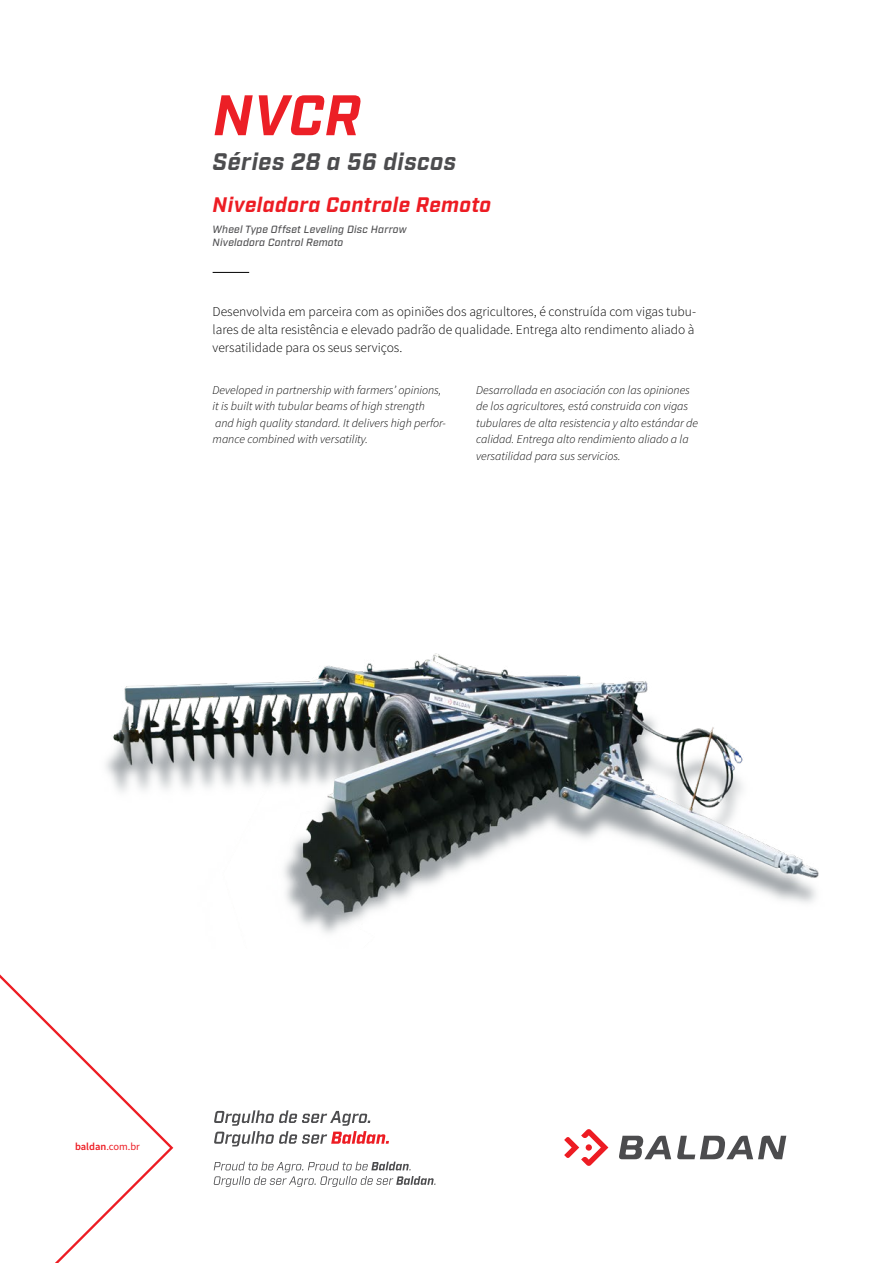
<style>
.page{position:relative;width:893px;height:1263px;background:#fff}
.page>*{position:absolute;margin:0;border:0;box-sizing:border-box;transform-origin:0 0}
.t1{font:italic 700 57px "Industry";color:#ec1f26}
.t2{font:italic 700 24px "Industry";letter-spacing:.02em;color:#4c4c4e}
.t3{font:italic 700 21px "Industry";letter-spacing:.02em;color:#ed1c23}
.t4{font:300 13.5px/18px "Source Sans Pro";color:#000;text-align:justify}
.t5{font:italic 300 12px/16.5px "Source Sans Pro";color:#000}
.t6{font:italic 500 10.5px "Industry";letter-spacing:.02em;color:#4c4c4e}
.t7{font:10.5px "Source Sans Pro";color:#ed1c23}
.s1{font-weight:600}
</style>
<div class="page">
<svg style="left:564px;top:1129px;width:44px;height:37px"></svg>
<svg style="left:619px;top:1136px;width:167px;height:23px"></svg>
<svg style="left:0;top:974px;width:174px;height:289px"></svg>
<svg style="left:214px;top:1110px;width:175px;height:36px"></svg>
<svg style="left:214px;top:1162px;width:221px;height:25px"></svg>
<img style="left:106px;top:653px;width:713px;height:280px">
<hr style="left:213px;top:272px;width:36px;height:1px;background:#000">
<p class="t1" style="left:213px;top:81px;width:149px">NVCR</p>
<p class="t2" style="left:213px;top:147px;width:245px">Séries 28 a 56 discos</p>
<p class="t3" style="left:213px;top:192px;width:280px">Niveladora Controle Remoto</p>
<p class="t6" style="left:213px;top:223px;width:195px">Wheel Type Offset Leveling Disc Harrow</p>
<p class="t6" style="left:213px;top:236px;width:132px">Niveladora Control Remoto</p>
<p class="t4" style="left:213px;top:302px;width:485px">Desenvolvida em parceira com as opiniões dos agricultores, é construída com vigas tubu&shy;lares de alta resistência e elevado padrão de qualidade. Entrega alto rendimento aliado à versatilidade para os seus serviços.</p>
<p class="t5" style="left:213px;top:381px;width:230px">Developed in partnership with farmers’ opinions, it is built with tubular beams of high strength</p>
<p class="t5" style="left:213px;top:414px;width:235px">and high quality standard. It delivers high perfor&shy;mance combined with versatility.</p>
<p class="t5" style="left:476px;top:381px;width:224px">Desarrollada en asociación con las opiniones de los agricultores, está construida con vigas tubulares de alta resistencia y alto estándar de calidad. Entrega alto rendimiento aliado a la versatilidad para sus servicios.</p>
<p class="t7" style="left:75px;top:1140px;width:66px"><span class="s1">baldan</span>.com.br</p>
</div>
